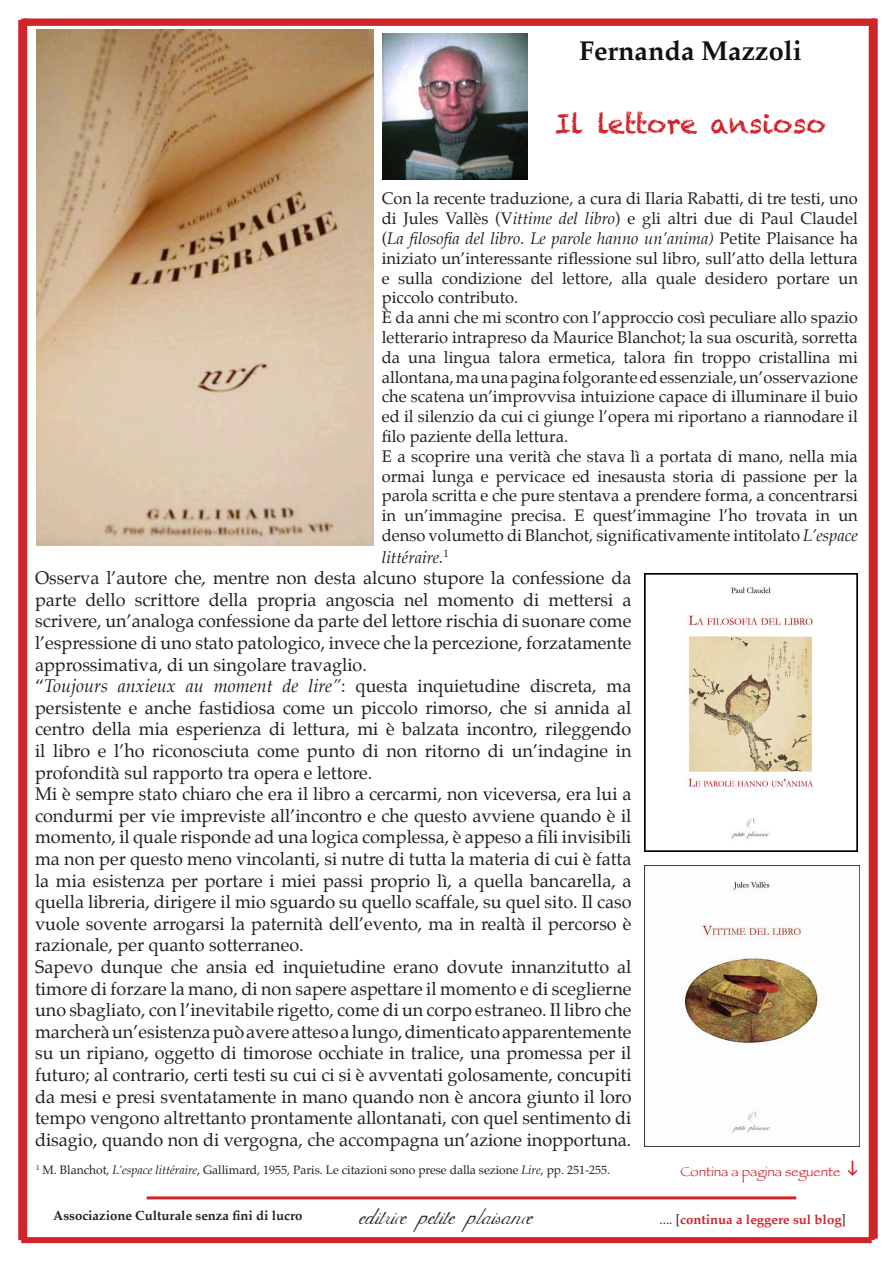
<style>
.page{position:relative;width:893px;height:1263px;background:#fff}
.page>*{position:absolute;margin:0;border:0;box-sizing:border-box;transform-origin:0 0}
.t1{font:38.4px "Adine Kirnberg";color:#231f20}
.t2{font:27px "Chalkduster";color:#d1232a}
.t3{font:700 27px "Palatino";color:#101010}
.t4{font:18px/21.6px "Palatino";color:#231f20;text-align:justify}
.t5{font:16.5px/19.8px "Palatino";color:#231f20;text-align:justify}
.t6{font:italic 16.5px "Palatino";color:#231f20}
.t7{font:13.5px "Papyrus";color:#d1232a}
.t8{font:700 13.2px "Palatino";color:#231f20}
.t9{font:700 13.2px "Palatino";color:#d1232a}
.t10{font:12px "Palatino";color:#231f20}
.s1{font-style:italic}
.s2{font-weight:400;color:#231f20}
</style>
<div class="page">
<div style="left:21px;top:20px;width:851px;height:6px;background:#d1232a"></div>
<div style="left:21px;top:1237px;width:851px;height:6px;background:#d1232a"></div>
<div style="left:869px;top:20px;width:6px;height:1220px;background:#d1232a"></div>
<div style="left:18px;top:20px;width:6px;height:1220px;background:#d1232a"></div>
<div style="left:24px;top:18px;width:851px;height:6px;background:#d1232a"></div>
<div style="left:872px;top:18px;width:6px;height:1221px;background:#d1232a"></div>
<div style="left:21px;top:18px;width:6px;height:1221px;background:#d1232a"></div>
<hr style="left:147px;top:1196px;width:649px;height:3px;background:#d1232a">
<img style="left:36px;top:30px;width:337px;height:515px">
<img style="left:644px;top:865px;width:215px;height:281px">
<img style="left:644px;top:573px;width:214px;height:279px">
<img style="left:382px;top:34px;width:146px;height:145px">
<p class="t3" style="left:579px;top:27px;width:224px">Fernanda Mazzoli</p>
<p class="t2" style="left:555px;top:108px;width:273px">Il lettore ansioso</p>
<p class="t5" style="left:382px;top:189px;width:478px">Con la recente traduzione, a cura di Ilaria Rabatti, di tre testi, uno di Jules Vallès (V<span class="s1">ittime del libro</span>) e gli altri due di Paul Claudel (<span class="s1">La filosofia del libro. Le parole hanno un’anima)</span> Petite Plaisance ha iniziato un’interessante riflessione sul libro, sull’atto della lettura e sulla condizione del lettore, alla quale desidero portare un piccolo contributo.</p>
<p class="t5" style="left:382px;top:308px;width:478px">È da anni che mi scontro con l’approccio così peculiare allo spazio letterario intrapreso da Maurice Blanchot; la sua oscurità, sorretta da una lingua talora ermetica, talora fin troppo cristallina mi allontana, ma una pagina folgorante ed essenziale, un’osservazione che scatena un’improvvisa intuizione capace di illuminare il buio ed il silenzio da cui ci giunge l’opera mi riportano a riannodare il filo paziente della lettura.</p>
<p class="t5" style="left:382px;top:446px;width:478px">E a scoprire una verità che stava lì a portata di mano, nella mia ormai lunga e pervicace ed inesausta storia di passione per la parola scritta e che pure stentava a prendere forma, a concentrarsi in un’immagine precisa. E quest’immagine l’ho trovata in un denso volumetto di Blanchot, significativamente intitolato <span class="s1">L’espace</span></p>
<p class="t6" style="left:382px;top:544px;width:68px">littéraire.<sup>1</sup></p>
<p class="t4" style="left:35px;top:567px;width:598px">Osserva l’autore che, mentre non desta alcuno stupore la confessione da parte dello scrittore della propria angoscia nel momento di mettersi a scrivere, un’analoga confessione da parte del lettore rischia di suonare come l’espressione di uno stato patologico, invece che la percezione, forzatamente approssimativa, di un singolare travaglio.</p>
<p class="t4" style="left:35px;top:675px;width:598px">“<span class="s1">Toujours anxieux au moment de lire”</span>: questa inquietudine discreta, ma persistente e anche fastidiosa come un piccolo rimorso, che si annida al centro della mia esperienza di lettura, mi è balzata incontro, rileggendo il libro e l’ho riconosciuta come punto di non ritorno di un’indagine in profondità sul rapporto tra opera e lettore.</p>
<p class="t4" style="left:35px;top:783px;width:598px">Mi è sempre stato chiaro che era il libro a cercarmi, non viceversa, era lui a condurmi per vie impreviste all’incontro e che questo avviene quando è il momento, il quale risponde ad una logica complessa, è appeso a fili invisibili ma non per questo meno vincolanti, si nutre di tutta la materia di cui è fatta la mia esistenza per portare i miei passi proprio lì, a quella bancarella, a quella libreria, dirigere il mio sguardo su quello scaffale, su quel sito. Il caso vuole sovente arrogarsi la paternità dell’evento, ma in realtà il percorso è razionale, per quanto sotterraneo.</p>
<p class="t4" style="left:35px;top:956px;width:598px">Sapevo dunque che ansia ed inquietudine erano dovute innanzitutto al timore di forzare la mano, di non sapere aspettare il momento e di sceglierne uno sbagliato, con l’inevitabile rigetto, come di un corpo estraneo. Il libro che marcherà un’esistenza può avere atteso a lungo, dimenticato apparentemente su un ripiano, oggetto di timorose occhiate in tralice, una promessa per il futuro; al contrario, certi testi su cui ci si è avventati golosamente, concupiti da mesi e presi sventatamente in mano quando non è ancora giunto il loro tempo vengono altrettanto prontamente allontanati, con quel sentimento di disagio, quando non di vergogna, che accompagna un’azione inopportuna.</p>
<p class="t10" style="left:36px;top:1160px;width:575px"><sup>1</sup> M. Blanchot, <span class="s1">L’espace littéraire</span>, Gallimard, 1955, Paris. Le citazioni sono prese dalla sezione <span class="s1">Lire</span>, pp. 251-255.</p>
<p class="t7" style="left:681px;top:1164px;width:161px">Contina a pagina seguente</p>
<p class="t8" style="left:53px;top:1204px;width:251px">Associazione Culturale senza fini di lucro</p>
<p class="t1" style="left:360px;top:1198px;width:175px">editrice petite plaisance</p>
<p class="t9" style="left:659px;top:1208px;width:188px"><span class="s2">.... [</span>continua a leggere sul blog<span class="s2">]</span></p>
</div>
